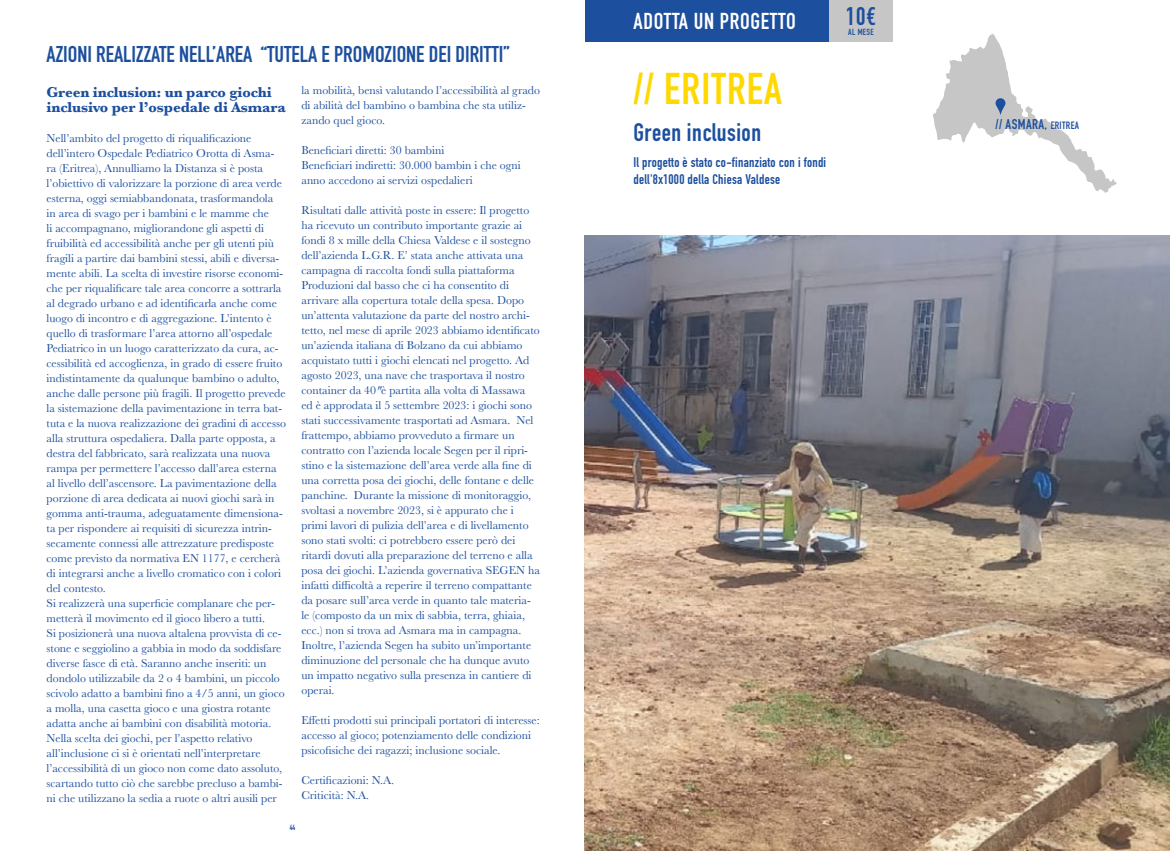
<style>
.page{position:relative;width:1170px;height:851px;background:#fff}
.page>*{position:absolute;margin:0;border:0;box-sizing:border-box;transform-origin:0 0}
.t1{font:43.75px "DIN Engschrift Std";letter-spacing:.025em;color:#ffd800}
.t2{font:25.12px "DIN Engschrift Std";color:#1c4f9e}
.t3{font:25px "DIN Engschrift Std";letter-spacing:.02em;color:#1c4f9e}
.t4{font:22.62px "DIN Engschrift Std";letter-spacing:.03em;color:#fff}
.t5{font:22.5px "DIN Engschrift Std";color:#1c4f9e}
.t6{font:700 15px/15px "Baskerville";letter-spacing:-.01em;color:#1c4f9e}
.t7{font:14px "DIN Engschrift Std";letter-spacing:.03em;color:#1c4f9e}
.t8{font:13.75px/17.5px "DIN Engschrift Std";letter-spacing:.02em;color:#1c4f9e}
.t9{font:11.88px/15px "Baskerville";color:#1c4f9e}
.t10{font:8.75px "DIN Engschrift Std";letter-spacing:.04em;color:#1c4f9e}
.t11{font:7.5px "DIN Engschrift Std";color:#1c4f9e}
.s1{font-size:10.5px}
</style>
<div class="page">
<img style="left:585px;top:235px;width:584px;height:615px">
<div style="left:585px;top:0;width:244px;height:41px;background:#1c4f9e"></div>
<div style="left:829px;top:0;width:63px;height:41px;background:#c6c6c6"></div>
<svg style="left:933px;top:34px;width:183px;height:159px"></svg>
<h3 class="t5" style="left:47px;top:41px;width:464px">AZIONI REALIZZATE NELL’AREA “TUTELA E PROMOZIONE DEI DIRITTI”</h3>
<p class="t6" style="left:47px;top:84px;width:241px">Green inclusion: un parco giochi inclusivo per l’ospedale di Asmara</p>
<p class="t9" style="left:47px;top:130px;width:241px">Nell’ambito del progetto di riqualificazione dell’intero Ospedale Pediatrico Orotta di Asma&shy;ra (Eritrea), Annulliamo la Distanza si è posta l’obiettivo di valorizzare la porzione di area verde esterna, oggi semiabbandonata, trasformandola<br>in area di svago per i bambini e le mamme che<br>li accompagnano, migliorandone gli aspetti di fruibilità ed accessibilità anche per gli utenti più fragili a partire dai bambini stessi, abili e diversa&shy;mente abili. La scelta di investire risorse economi&shy;che per riqualificare tale area concorre a sottrarla al degrado urbano e ad identificarla anche come luogo di incontro e di aggregazione. L’intento è quello di trasformare l’area attorno all’ospedale Pediatrico in un luogo caratterizzato da cura, ac&shy;cessibilità ed accoglienza, in grado di essere fruito indistintamente da qualunque bambino o adulto, anche dalle persone più fragili. Il progetto prevede la sistemazione della pavimentazione in terra bat&shy;tuta e la nuova realizzazione dei gradini di accesso alla struttura ospedaliera. Dalla parte opposta, a destra del fabbricato, sarà realizzata una nuova rampa per permettere l’accesso dall’area esterna al livello dell’ascensore. La pavimentazione della porzione di area dedicata ai nuovi giochi sarà in gomma anti-trauma, adeguatamente dimensiona&shy;ta per rispondere ai requisiti di sicurezza intrin&shy;secamente connessi alle attrezzature predisposte come previsto da normativa EN 1177, e cercherà di integrarsi anche a livello cromatico con i colori del contesto.<br>Si realizzerà una superficie complanare che per&shy;metterà il movimento ed il gioco libero a tutti.<br>Si posizionerà una nuova altalena provvista di ce&shy;stone e seggiolino a gabbia in modo da soddisfare diverse fasce di età. Saranno anche inseriti: un dondolo utilizzabile da 2 o 4 bambini, un piccolo scivolo adatto a bambini fino a 4/5 anni, un gioco a molla, una casetta gioco e una giostra rotante adatta anche ai bambini con disabilità motoria.<br>Nella scelta dei giochi, per l’aspetto relativo all’inclusione ci si è orientati nell’interpretare l’accessibilità di un gioco non come dato assoluto, scartando tutto ciò che sarebbe precluso a bambi&shy;ni che utilizzano la sedia a ruote o altri ausili per</p>
<p class="t9" style="left:301px;top:83px;width:240px">la mobilità, bensì valutando l’accessibilità al grado di abilità del bambino o bambina che sta utiliz&shy;zando quel gioco.</p>
<p class="t9" style="left:301px;top:143px;width:221px">Beneficiari diretti: 30 bambini<br>Beneficiari indiretti: 30.000 bambin i che ogni anno accedono ai servizi ospedalieri</p>
<p class="t9" style="left:301px;top:203px;width:240px">Risultati dalle attività poste in essere: Il progetto ha ricevuto un contributo importante grazie ai fondi 8 x mille della Chiesa Valdese e il sostegno dell’azienda L.G.R. E’ stata anche attivata una campagna di raccolta fondi sulla piattaforma Produzioni dal basso che ci ha consentito di arrivare alla copertura totale della spesa. Dopo un’attenta valutazione da parte del nostro archi&shy;tetto, nel mese di aprile 2023 abbiamo identificato un’azienda italiana di Bolzano da cui abbiamo acquistato tutti i giochi elencati nel progetto. Ad agosto 2023, una nave che trasportava il nostro container da 40″ è partita alla volta di Massawa<br>ed è approdata il 5 settembre 2023: i giochi sono stati successivamente trasportati ad Asmara. Nel frattempo, abbiamo provveduto a firmare un contratto con l’azienda locale Segen per il ripri&shy;stino e la sistemazione dell’area verde alla fine di una corretta posa dei giochi, delle fontane e delle panchine. Durante la missione di monitoraggio, svoltasi a novembre 2023, si è appurato che i primi lavori di pulizia dell’area e di livellamento sono stati svolti: ci potrebbero essere però dei ritardi dovuti alla preparazione del terreno e alla posa dei giochi. L’azienda governativa SEGEN ha infatti difficoltà a reperire il terreno compattante da posare sull’area verde in quanto tale materia&shy;le (composto da un mix di sabbia, terra, ghiaia, ecc.) non si trova ad Asmara ma in campagna.<br>Inoltre, l’azienda Segen ha subito un’importante diminuzione del personale che ha dunque avuto un impatto negativo sulla presenza in cantiere di operai.</p>
<p class="t9" style="left:301px;top:713px;width:240px">Effetti prodotti sui principali portatori di interesse: accesso al gioco; potenziamento delle condizioni psicofisiche dei ragazzi; inclusione sociale.</p>
<p class="t9" style="left:301px;top:773px;width:94px">Certificazioni: N.A.<br>Criticità: N.A.</p>
<p class="t11" style="left:290px;top:822px;width:7px">44</p>
<h3 class="t4" style="left:633px;top:8px;width:164px">ADOTTA UN PROGETTO</h3>
<h2 class="t2" style="left:845px;top:1px;width:32px">10€</h2>
<p class="t10" style="left:848px;top:26px;width:27px">AL MESE</p>
<h1 class="t1" style="left:633px;top:63px;width:150px">// ERITREA</h1>
<h3 class="t3" style="left:633px;top:117px;width:129px">Green inclusion</h3>
<p class="t8" style="left:633px;top:153px;width:194px">Il progetto è stato co-finanziato con i fondi dell'8x1000 della Chiesa Valdese</p>
<p class="t7" style="left:995px;top:116px;width:85px">// ASMARA, <span class="s1">ERITREA</span></p>
</div>
